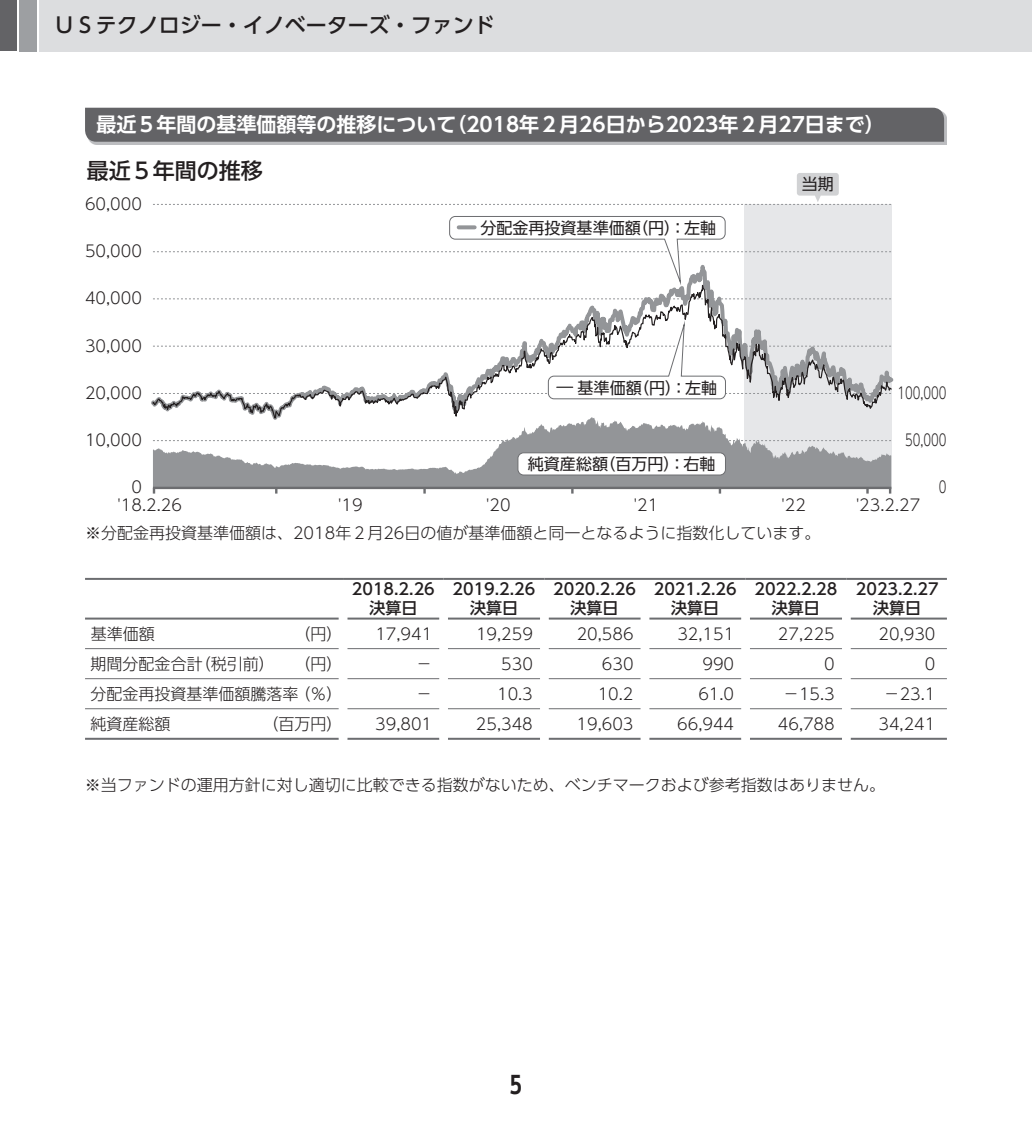
<style>
.page{position:relative;width:1032px;height:1134px;background:#fff}
.page>*{position:absolute;margin:0;border:0;box-sizing:border-box;transform-origin:0 0}
.t1{font:700 24px "UD Shin Go Pro De";color:#231f20}
.t2{font:500 22px "UD Shin Go Pro";color:#231f20}
.t3{font:500 21px "UD Shin Go Pro";color:#231f20}
.t4{font:700 20px "UD Shin Go Pro De";color:#fff}
.t5{font:300 16px "UD Shin Go Pro";color:#231f20}
.t6{font:500 16px/18.8px "UD Shin Go Pro";color:#231f20}
.t7{font:16px "UD Shin Go Pro";color:#231f20}
.t8{font:300 16px "UD Shin Go Pro";color:#231f20;scale:.73 1}
</style>
<div class="page">
<div style="left:0;top:0;width:17px;height:51px;background:#636366"></div>
<div style="left:20px;top:0;width:17px;height:51px;background:#9d9fa2"></div>
<div style="left:40px;top:0;width:992px;height:51px;background:#dcdddf"></div>
<div style="left:88px;top:110px;width:859px;height:35px;background:#bcbdc0"></div>
<div style="left:85px;top:108px;width:859px;height:34px;background:#636366"></div>
<hr style="left:85px;top:618px;width:254px;height:2px;background:#6c6d70">
<hr style="left:347px;top:618px;width:92px;height:2px;background:#6c6d70">
<hr style="left:448px;top:618px;width:92px;height:2px;background:#6c6d70">
<hr style="left:549px;top:618px;width:92px;height:2px;background:#6c6d70">
<hr style="left:649px;top:618px;width:92px;height:2px;background:#6c6d70">
<hr style="left:750px;top:618px;width:92px;height:2px;background:#6c6d70">
<hr style="left:850px;top:618px;width:97px;height:2px;background:#6c6d70">
<hr style="left:85px;top:738px;width:254px;height:2px;background:#6c6d70">
<hr style="left:347px;top:738px;width:92px;height:2px;background:#6c6d70">
<hr style="left:448px;top:738px;width:92px;height:2px;background:#6c6d70">
<hr style="left:549px;top:738px;width:92px;height:2px;background:#6c6d70">
<hr style="left:649px;top:738px;width:92px;height:2px;background:#6c6d70">
<hr style="left:750px;top:738px;width:92px;height:2px;background:#6c6d70">
<hr style="left:850px;top:738px;width:97px;height:2px;background:#6c6d70">
<hr style="left:85px;top:648px;width:254px;height:1px;background:#6c6d70">
<hr style="left:347px;top:648px;width:92px;height:1px;background:#6c6d70">
<hr style="left:448px;top:648px;width:92px;height:1px;background:#6c6d70">
<hr style="left:549px;top:648px;width:92px;height:1px;background:#6c6d70">
<hr style="left:649px;top:648px;width:92px;height:1px;background:#6c6d70">
<hr style="left:750px;top:648px;width:92px;height:1px;background:#6c6d70">
<hr style="left:850px;top:648px;width:97px;height:1px;background:#6c6d70">
<hr style="left:85px;top:678px;width:254px;height:1px;background:#6c6d70">
<hr style="left:347px;top:678px;width:92px;height:1px;background:#6c6d70">
<hr style="left:448px;top:678px;width:92px;height:1px;background:#6c6d70">
<hr style="left:549px;top:678px;width:92px;height:1px;background:#6c6d70">
<hr style="left:649px;top:678px;width:92px;height:1px;background:#6c6d70">
<hr style="left:750px;top:678px;width:92px;height:1px;background:#6c6d70">
<hr style="left:850px;top:678px;width:97px;height:1px;background:#6c6d70">
<hr style="left:85px;top:708px;width:254px;height:1px;background:#6c6d70">
<hr style="left:347px;top:708px;width:92px;height:1px;background:#6c6d70">
<hr style="left:448px;top:708px;width:92px;height:1px;background:#6c6d70">
<hr style="left:549px;top:708px;width:92px;height:1px;background:#6c6d70">
<hr style="left:649px;top:708px;width:92px;height:1px;background:#6c6d70">
<hr style="left:750px;top:708px;width:92px;height:1px;background:#6c6d70">
<hr style="left:850px;top:708px;width:97px;height:1px;background:#6c6d70">
<hr style="left:85px;top:578px;width:258px;height:2px;background:#6c6d70">
<hr style="left:343px;top:578px;width:101px;height:2px;background:#6c6d70">
<hr style="left:444px;top:578px;width:100px;height:2px;background:#6c6d70">
<hr style="left:544px;top:578px;width:101px;height:2px;background:#6c6d70">
<hr style="left:645px;top:578px;width:101px;height:2px;background:#6c6d70">
<hr style="left:746px;top:578px;width:100px;height:2px;background:#6c6d70">
<hr style="left:846px;top:578px;width:101px;height:2px;background:#6c6d70">
<div style="left:744px;top:204px;width:147px;height:284px;background:#e6e7e9"></div>
<svg style="left:153px;top:173px;width:738px;height:32px"></svg>
<svg style="left:153px;top:483px;width:738px;height:4px;background:#909295"></svg>
<svg style="left:153px;top:220px;width:741px;height:263px"></svg>
<svg style="left:151px;top:275px;width:742px;height:158px"></svg>
<hr style="left:153px;top:487px;width:738px;height:2px;background:#6c6d70">
<svg style="left:423px;top:489px;width:3px;height:5px"></svg>
<svg style="left:866px;top:489px;width:3px;height:5px"></svg>
<svg style="left:153px;top:216px;width:738px;height:73px"></svg>
<svg style="left:459px;top:225px;width:16px;height:4px"></svg>
<svg style="left:153px;top:316px;width:738px;height:84px"></svg>
<svg style="left:517px;top:452px;width:209px;height:24px"></svg>
<h3 class="t3" style="left:54px;top:8px;width:443px">ＵＳテクノロジー・イノベーターズ・ファンド</h3>
<p class="t4" style="left:96px;top:108px;width:790px">最近５年間の基準価額等の推移について（2018年２月26日から2023年２月27日まで）</p>
<h2 class="t2" style="left:87px;top:152px;width:177px">最近５年間の推移</h2>
<p class="t5" style="left:85px;top:191px;width:58px">60,000</p>
<p class="t5" style="left:85px;top:238px;width:58px">50,000</p>
<p class="t5" style="left:85px;top:285px;width:58px">40,000</p>
<p class="t5" style="left:85px;top:332px;width:58px">30,000</p>
<p class="t5" style="left:85px;top:380px;width:58px">20,000</p>
<p class="t5" style="left:85px;top:427px;width:58px">10,000</p>
<p class="t5" style="left:131px;top:474px;width:12px">0</p>
<p class="t7" style="left:480px;top:215px;width:237px">分配金再投資基準価額（円）：左軸</p>
<p class="t7" style="left:578px;top:374px;width:141px">基準価額（円）：左軸</p>
<p class="t7" style="left:528px;top:451px;width:189px">純資産総額（百万円）：右軸</p>
<p class="t7" style="left:802px;top:171px;width:34px">当期</p>
<p class="t8" style="left:897px;top:380px;width:69px">100,000</p>
<p class="t8" style="left:905px;top:427px;width:58px">50,000</p>
<p class="t8" style="left:939px;top:474px;width:12px">0</p>
<p class="t5" style="left:118px;top:492px;width:66px">'18.2.26</p>
<p class="t5" style="left:338px;top:492px;width:26px">'19</p>
<p class="t5" style="left:486px;top:492px;width:26px">'20</p>
<p class="t5" style="left:634px;top:492px;width:26px">'21</p>
<p class="t5" style="left:781px;top:492px;width:26px">'22</p>
<p class="t5" style="left:856px;top:492px;width:66px">'23.2.27</p>
<p class="t5" style="left:85px;top:520px;width:737px">※分配金再投資基準価額は、2018年２月26日の値が基準価額と同一となるように指数化しています。</p>
<p class="t6" style="left:369px;top:579px;width:571px;text-indent:-17px">2018.2.26 2019.2.26 2020.2.26 2021.2.26 2022.2.28 2023.2.27決算日</p>
<p class="t6" style="left:470px;top:598px;width:50px">決算日</p>
<p class="t6" style="left:571px;top:598px;width:49px">決算日</p>
<p class="t6" style="left:671px;top:598px;width:49px">決算日</p>
<p class="t6" style="left:772px;top:598px;width:49px">決算日</p>
<p class="t6" style="left:873px;top:598px;width:49px">決算日</p>
<p class="t5" style="left:91px;top:621px;width:65px">基準価額</p>
<p class="t5" style="left:294px;top:621px;width:49px">（円）</p>
<p class="t5" style="left:375px;top:621px;width:58px">17,941</p>
<p class="t5" style="left:476px;top:621px;width:58px">19,259</p>
<p class="t5" style="left:577px;top:621px;width:58px">20,586</p>
<p class="t5" style="left:677px;top:621px;width:58px">32,151</p>
<p class="t5" style="left:778px;top:621px;width:58px">27,225</p>
<p class="t5" style="left:878px;top:621px;width:58px">20,930</p>
<p class="t5" style="left:91px;top:651px;width:253px">期間分配金合計（税引前） （円）</p>
<p class="t5" style="left:416px;top:651px;width:17px">－</p>
<p class="t5" style="left:501px;top:651px;width:33px">530</p>
<p class="t5" style="left:602px;top:651px;width:33px">630</p>
<p class="t5" style="left:702px;top:651px;width:33px">990</p>
<p class="t5" style="left:824px;top:651px;width:12px">0</p>
<p class="t5" style="left:925px;top:651px;width:12px">0</p>
<p class="t5" style="left:91px;top:681px;width:253px">分配金再投資基準価額騰落率（％）</p>
<p class="t5" style="left:416px;top:681px;width:17px">－</p>
<p class="t5" style="left:497px;top:681px;width:37px">10.3</p>
<p class="t5" style="left:598px;top:681px;width:37px">10.2</p>
<p class="t5" style="left:698px;top:681px;width:37px">61.0</p>
<p class="t5" style="left:783px;top:681px;width:53px">－15.3</p>
<p class="t5" style="left:884px;top:681px;width:53px">－23.1</p>
<p class="t5" style="left:91px;top:711px;width:81px">純資産総額</p>
<p class="t5" style="left:262px;top:711px;width:81px">（百万円）</p>
<p class="t5" style="left:375px;top:711px;width:58px">39,801</p>
<p class="t5" style="left:476px;top:711px;width:58px">25,348</p>
<p class="t5" style="left:576px;top:711px;width:58px">19,603</p>
<p class="t5" style="left:677px;top:711px;width:58px">66,944</p>
<p class="t5" style="left:778px;top:711px;width:58px">46,788</p>
<p class="t5" style="left:878px;top:711px;width:58px">34,241</p>
<p class="t5" style="left:85px;top:772px;width:801px">※当ファンドの運用方針に対し適切に比較できる指数がないため、ベンチマークおよび参考指数はありません。</p>
<h1 class="t1" style="left:510px;top:1065px;width:14px">5</h1>
</div>
